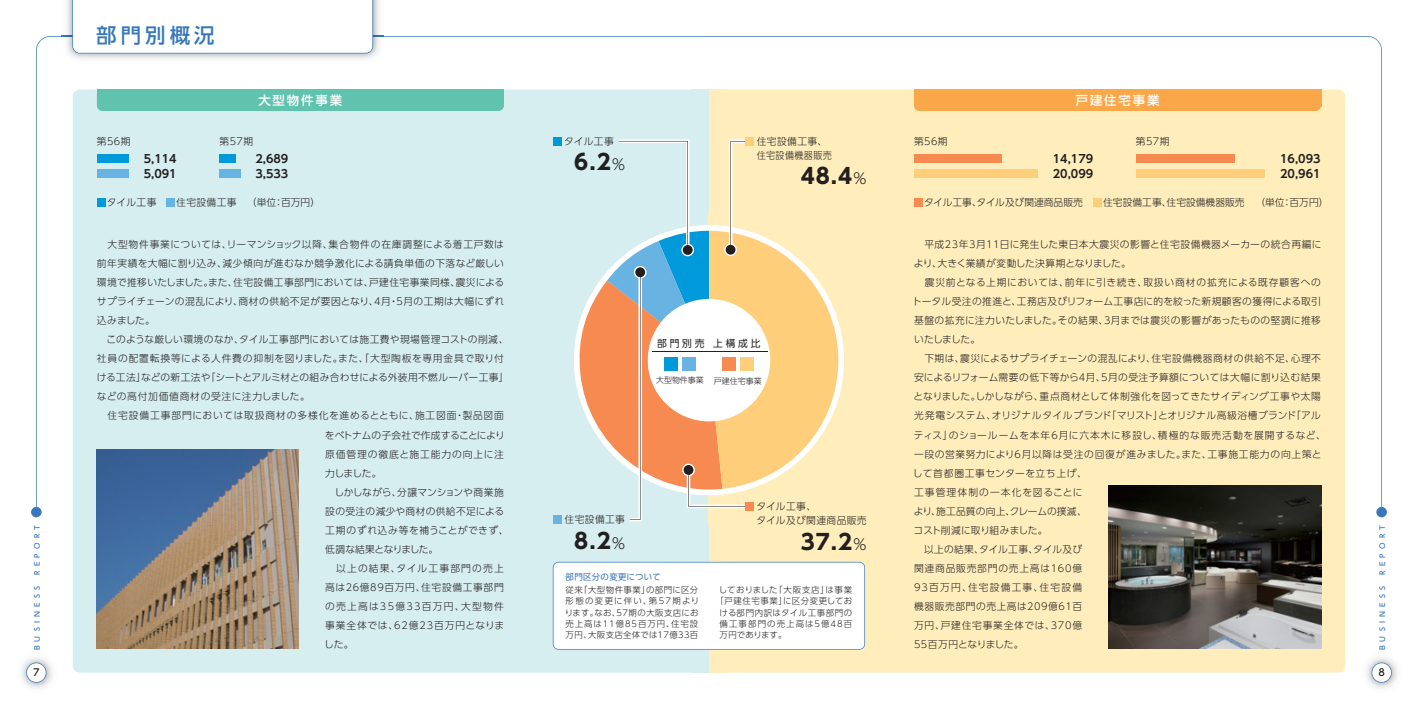
<style>
.page{position:relative;width:1418px;height:709px;background:#fff}
.page>*{position:absolute;margin:0;border:0;box-sizing:border-box;transform-origin:0 0}
.t1{font:21.25px "UD Shin Go Pro Bold 90 pv RKSJ H";color:#231f20}
.t2{font:20.38px "UD Shin Go Pro Medium 90 pv RKSJ H";letter-spacing:.2em;color:#3777bc}
.t3{font:12.38px "UD Shin Go Pro Medium 90 pv RKSJ H";letter-spacing:.15em;color:#fff}
.t4{font:11.25px/15.6px "UD Shin Go Pro De Bold 90 pv RKSJ H";color:#231f20}
.t5{font:9.75px/19px "UD Shin Go Pro Light 90 pv RKSJ H";letter-spacing:.045em;color:#231f20}
.t6{font:9.75px "UD Shin Go Pro Light 90 pv RKSJ H";letter-spacing:.065em;color:#231f20}
.t7{font:9.75px "UD Shin Go Pro Light 90 pv RKSJ H";letter-spacing:.02em;color:#231f20}
.t8{font:9.75px "UD Shin Go Pro Light 90 pv RKSJ H";letter-spacing:.08em;color:#231f20}
.t9{font:9.75px "UD Shin Go Pro Light 90 pv RKSJ H";color:#231f20}
.t10{font:9.75px "UD Shin Go Pro Light 90 pv RKSJ H";letter-spacing:.085em;color:#231f20}
.t11{font:9.75px "UD Shin Go Pro Light 90 pv RKSJ H";letter-spacing:.075em;color:#231f20}
.t12{font:9.75px "UD Shin Go Pro Light 90 pv RKSJ H";letter-spacing:-.015em;color:#231f20}
.t13{font:9.75px "UD Shin Go Pro Light 90 pv RKSJ H";letter-spacing:-.01em;color:#231f20}
.t14{font:9.75px "UD Shin Go Pro Light 90 pv RKSJ H";letter-spacing:.09em;color:#231f20}
.t15{font:9.75px "UD Shin Go Pro Light 90 pv RKSJ H";letter-spacing:.13em;color:#231f20}
.t16{font:9.75px "UD Shin Go Pro Light 90 pv RKSJ H";letter-spacing:.095em;color:#231f20}
.t17{font:9.75px "UD Shin Go Pro Light 90 pv RKSJ H";letter-spacing:.12em;color:#231f20}
.t18{font:9.75px "UD Shin Go Pro Light 90 pv RKSJ H";letter-spacing:-.05em;color:#231f20}
.t19{font:9.75px "UD Shin Go Pro Regular 90 pv RKSJ H";color:#231f20}
.t20{font:9.75px "UD Shin Go Pro Medium 90 pv RKSJ H";color:#231f20}
.t21{font:8.38px "UD Shin Go Pro Light 90 pv RKSJ H";letter-spacing:.07em;color:#231f20}
.t22{font:8.38px "UD Shin Go Pro Light 90 pv RKSJ H";letter-spacing:.04em;color:#231f20}
.t23{font:8.38px "UD Shin Go Pro Light 90 pv RKSJ H";letter-spacing:.11em;color:#231f20}
.t24{font:8.38px "UD Shin Go Pro Light 90 pv RKSJ H";letter-spacing:.165em;color:#231f20}
.t25{font:8.38px "UD Shin Go Pro Light 90 pv RKSJ H";letter-spacing:.13em;color:#231f20}
.t26{font:8.38px "UD Shin Go Pro Regular 90 pv RKSJ H";letter-spacing:.04em;color:#3777bc}
.t27{font:8.38px "UD Shin Go Pro Light 90 pv RKSJ H";letter-spacing:.005em;color:#231f20}
.t28{font:8px "UD Shin Go Pro Light 90 pv RKSJ H";color:#231f20}
.t29{font:7.12px "UD Shin Go Pro Medium 90 pv RKSJ H";letter-spacing:.6em;color:#3777bc}
.s1{font-family:"UD Shin Go Pro Light 90 pv RKSJ H";font-size:14.88px}
</style>
<div class="page">
<img style="left:21px;top:657px;width:32px;height:32px">
<svg style="left:26px;top:662px;width:20px;height:20px"></svg>
<img style="left:62px;top:0;width:322px;height:59px">
<img style="left:62px;top:36px;width:322px;height:1px">
<svg style="left:72px;top:0;width:301px;height:54px"></svg>
<svg style="left:31px;top:507px;width:11px;height:10px"></svg>
<img style="left:1366px;top:657px;width:32px;height:32px">
<svg style="left:1371px;top:662px;width:20px;height:20px"></svg>
<svg style="left:1376px;top:507px;width:10px;height:10px"></svg>
<div style="left:73px;top:89px;width:636px;height:583px;background:#d6eef0;border-radius:7px"></div>
<div style="left:709px;top:89px;width:636px;height:583px;background:#ffeebc;border-radius:7px"></div>
<div style="left:691px;top:89px;width:18px;height:583px;background:#d6eef0"></div>
<div style="left:709px;top:89px;width:17px;height:583px;background:#ffeebc"></div>
<svg style="left:574px;top:321px;width:270px;height:78px"></svg>
<div style="left:97px;top:89px;width:407px;height:22px;background:#60c3ad;border-radius:5px"></div>
<div style="left:914px;top:89px;width:406px;height:22px;background:#faa74a;border-radius:5px"></div>
<div style="left:914px;top:198px;width:9px;height:9px;background:#f68a50"></div>
<div style="left:1092px;top:198px;width:9px;height:9px;background:#ffce7b"></div>
<div style="left:97px;top:198px;width:9px;height:9px;background:#0099da"></div>
<div style="left:166px;top:198px;width:9px;height:9px;background:#69b3e3"></div>
<div style="left:914px;top:154px;width:87px;height:9px;background:#f68a50"></div>
<div style="left:914px;top:169px;width:123px;height:9px;background:#ffce7b"></div>
<div style="left:97px;top:154px;width:31px;height:9px;background:#0099da"></div>
<div style="left:97px;top:169px;width:31px;height:9px;background:#69b3e3"></div>
<div style="left:220px;top:154px;width:16px;height:9px;background:#0099da"></div>
<div style="left:220px;top:169px;width:21px;height:9px;background:#69b3e3"></div>
<div style="left:553px;top:137px;width:9px;height:9px;background:#0099da"></div>
<svg style="left:576px;top:139px;width:262px;height:382px"></svg>
<div style="left:745px;top:502px;width:9px;height:9px;background:#f68a50"></div>
<div style="left:745px;top:137px;width:9px;height:9px;background:#ffce7b"></div>
<div style="left:1135px;top:154px;width:99px;height:9px;background:#f68a50"></div>
<div style="left:1135px;top:169px;width:129px;height:9px;background:#ffce7b"></div>
<div style="left:553px;top:562px;width:312px;height:87px;background:#fff"></div>
<img style="left:97px;top:450px;width:202px;height:198px">
<img style="left:1108px;top:485px;width:212px;height:163px">
<div style="left:647px;top:299px;width:123px;height:122px;background:#fff;border-radius:50%"></div>
<div style="left:553px;top:515px;width:9px;height:8px;background:#69b3e3"></div>
<div style="left:722px;top:357px;width:14px;height:14px;background:#f68a50"></div>
<div style="left:740px;top:357px;width:13px;height:14px;background:#ffce7b"></div>
<div style="left:664px;top:357px;width:14px;height:14px;background:#0099da"></div>
<div style="left:682px;top:357px;width:13px;height:14px;background:#69b3e3"></div>
<hr style="left:652px;top:351px;width:115px;height:1px;background:#231f20">
<p class="t29" style="left:34px;top:575px;width:51px;rotate:-90deg">REPORT</p>
<p class="t29" style="left:34px;top:650px;width:66px;rotate:-90deg">BUSINESS</p>
<p class="t20" style="left:33px;top:669px;width:8px">7</p>
<h2 class="t2" style="left:96px;top:28px;width:120px">部門別概況</h2>
<p class="t3" style="left:258px;top:95px;width:85px">大型物件事業</p>
<p class="t3" style="left:1075px;top:95px;width:85px">戸建住宅事業</p>
<p class="t5" style="left:756px;top:135px;width:77px;line-height:14.1px">住宅設備工事、住宅設備機器販売</p>
<p class="t5" style="left:564px;top:133px;width:51px">タイル工事</p>
<h1 class="t1" style="left:574px;top:154px;width:53px">6.2<span class="s1">％</span></h1>
<p class="t5" style="left:97px;top:133px;width:35px">第56期</p>
<p class="t5" style="left:220px;top:133px;width:35px">第57期</p>
<p class="t5" style="left:914px;top:133px;width:35px">第56期</p>
<p class="t4" style="left:255px;top:152px;width:34px">2,689<br>3,533</p>
<p class="t4" style="left:144px;top:152px;width:34px">5,114<br>5,091</p>
<h1 class="t1" style="left:800px;top:168px;width:68px">48.4<span class="s1">％</span></h1>
<p class="t4" style="left:1052px;top:152px;width:42px">14,179<br>20,099</p>
<p class="t5" style="left:1135px;top:133px;width:35px">第57期</p>
<p class="t4" style="left:1280px;top:152px;width:42px;line-height:15.2px">16,093<br>20,961</p>
<p class="t5" style="left:107px;top:194px;width:51px">タイル工事</p>
<p class="t5" style="left:176px;top:194px;width:62px">住宅設備工事</p>
<p class="t9" style="left:924px;top:199px;width:160px">タイル工事、タイル及び関連商品販売</p>
<p class="t9" style="left:1103px;top:198px;width:227px">住宅設備工事、住宅設備機器販売 （単位：百万円）</p>
<p class="t5" style="left:247px;top:194px;width:75px">（単位：百万円）</p>
<p class="t6" style="left:97px;top:241px;width:408px">　大型物件事業については、リーマンショック以降、集合物件の在庫調整による着工戸数は</p>
<p class="t5" style="left:97px;top:255px;width:408px">前年実績を大幅に割り込み、減少傾向が進むなか競争激化による請負単価の下落など厳しい</p>
<p class="t5" style="left:97px;top:274px;width:409px">環境で推移いたしました。また、住宅設備工事部門においては、戸建住宅事業同様、震災による</p>
<p class="t5" style="left:97px;top:293px;width:409px">サプライチェーンの混乱により、商材の供給不足が要因となり、4月・5月の工期は大幅にずれ</p>
<p class="t5" style="left:97px;top:312px;width:60px">込みました。</p>
<p class="t5" style="left:97px;top:331px;width:413px">　このような厳しい環境のなか、タイル工事部門においては施工費や現場管理コストの削減、</p>
<p class="t8" style="left:97px;top:355px;width:408px">社員の配置転換等による人件費の抑制を図りました。また、「大型陶板を専用金具で取り付</p>
<p class="t7" style="left:97px;top:374px;width:413px">ける工法」などの新工法や「シートとアルミ材との組み合わせによる外装用不燃ルーバー工事」</p>
<p class="t11" style="left:97px;top:393px;width:214px">などの高付加価値商材の受注に注力しました。</p>
<p class="t10" style="left:97px;top:412px;width:408px">　住宅設備工事部門においては取扱商材の多様化を進めるとともに、施工図面・製品図面</p>
<p class="t12" style="left:325px;top:431px;width:181px">をベトナムの子会社で作成することにより</p>
<p class="t16" style="left:325px;top:450px;width:180px">原価管理の徹底と施工能力の向上に注</p>
<p class="t5" style="left:325px;top:465px;width:58px">力しました。</p>
<p class="t13" style="left:325px;top:488px;width:180px">　しかしながら、分譲マンションや商業施</p>
<p class="t5" style="left:325px;top:503px;width:181px">設の受注の減少や商材の供給不足による</p>
<p class="t5" style="left:325px;top:522px;width:185px">工期のずれ込み等を補うことができず、</p>
<p class="t18" style="left:325px;top:545px;width:115px">低調な結果となりました。</p>
<p class="t17" style="left:325px;top:564px;width:180px">　以上の結果、タイル工事部門の売上</p>
<p class="t6" style="left:325px;top:583px;width:180px">高は26億89百万円、住宅設備工事部門</p>
<p class="t15" style="left:325px;top:602px;width:180px">の売上高は35億33百万円、大型物件</p>
<p class="t14" style="left:325px;top:621px;width:180px">事業全体では、62億23百万円となりま</p>
<p class="t5" style="left:324px;top:636px;width:31px">した。</p>
<p class="t19" style="left:657px;top:340px;width:105px">部 門 別 売 上 構 成 比</p>
<p class="t28" style="left:656px;top:377px;width:49px">大型物件事業</p>
<p class="t28" style="left:714px;top:377px;width:49px">戸建住宅事業</p>
<p class="t5" style="left:564px;top:511px;width:62px">住宅設備工事</p>
<h1 class="t1" style="left:574px;top:532px;width:53px">8.2<span class="s1">％</span></h1>
<p class="t5" style="left:756px;top:501px;width:112px;line-height:14.1px">タイル工事、<br>タイル及び関連商品販売</p>
<h1 class="t1" style="left:800px;top:534px;width:68px">37.2<span class="s1">％</span></h1>
<p class="t26" style="left:565px;top:573px;width:97px">部門区分の変更について</p>
<p class="t21" style="left:565px;top:586px;width:134px">従来「大型物件事業」の部門に区分</p>
<p class="t21" style="left:718px;top:586px;width:135px">しておりました「大阪支店」は事業</p>
<p class="t24" style="left:565px;top:598px;width:135px">形態の変更に伴い、第57期より</p>
<p class="t21" style="left:715px;top:598px;width:138px">「戸建住宅事業」に区分変更してお</p>
<p class="t21" style="left:565px;top:609px;width:135px">ります。なお、57期の大阪支店にお</p>
<p class="t21" style="left:719px;top:609px;width:134px">ける部門内訳はタイル工事部門の</p>
<p class="t23" style="left:565px;top:620px;width:134px">売上高は11億85百万円、住宅設</p>
<p class="t25" style="left:719px;top:620px;width:134px">備工事部門の売上高は5億48百</p>
<p class="t22" style="left:565px;top:632px;width:134px">万円、大阪支店全体では17億33百</p>
<p class="t27" style="left:719px;top:632px;width:68px">万円であります。</p>
<p class="t5" style="left:912px;top:236px;width:415px">　平成23年3月11日に発生した東日本大震災の影響と住宅設備機器メーカーの統合再編により、大きく業績が変動した決算期となりました。<br>　震災前となる上期においては、前年に引き続き、取扱い商材の拡充による既存顧客へのトータル受注の推進と、工務店及びリフォーム工事店に的を絞った新規顧客の獲得による取引基盤の拡充に注力いたしました。その結果、3月までは震災の影響があったものの堅調に推移いたしました。<br>　下期は、震災によるサプライチェーンの混乱により、住宅設備機器商材の供給不足、心理不安によるリフォーム需要の低下等から4月、5月の受注予算額については大幅に割り込む結果となりました。しかしながら、重点商材として体制強化を図ってきたサイディング工事や太陽光発電システム、オリジナルタイルブランド「マリスト」とオリジナル高級浴槽ブランド「アルティス」のショールームを本年6月に六本木に移設し、積極的な販売活動を展開するなど、一段の営業努力により6月以降は受注の回復が進みました。また、工事施工能力の向上策として首都圏工事センターを立ち上げ、<br>工事管理体制の一本化を図ることに<br>より、施工品質の向上、クレームの撲滅、<br>コスト削減に取り組みました。<br>　以上の結果、タイル工事、タイル及び<br>関連商品販売部門の売上高は160億<br>93百万円、住宅設備工事、住宅設備<br>機器販売部門の売上高は209億61百<br>万円、戸建住宅事業全体では、370億<br>55百万円となりました。</p>
<p class="t29" style="left:1379px;top:575px;width:51px;rotate:-90deg">REPORT</p>
<p class="t29" style="left:1379px;top:650px;width:66px;rotate:-90deg">BUSINESS</p>
<p class="t20" style="left:1378px;top:669px;width:8px">8</p>
</div>
